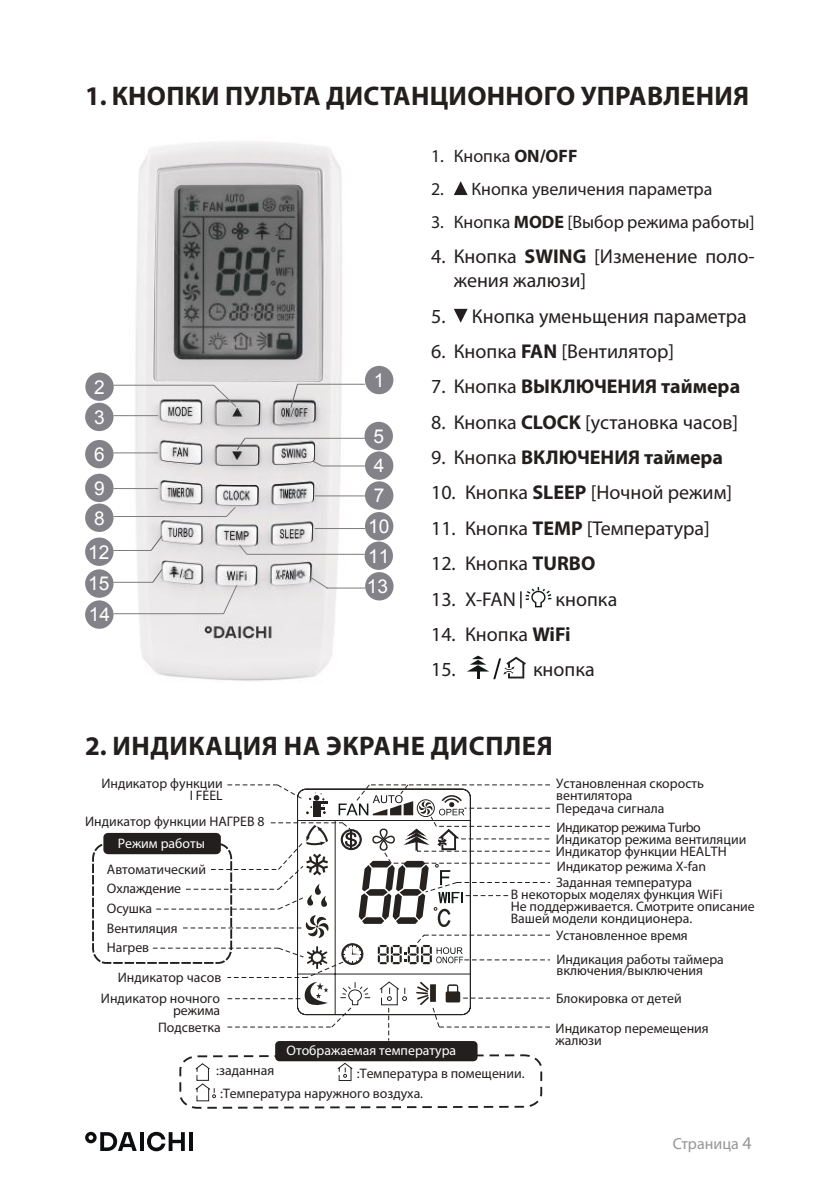
<style>
.page{position:relative;width:840px;height:1191px;background:#fff}
.page>*{position:absolute;margin:0;border:0;box-sizing:border-box;transform-origin:0 0}
.t1{font:700 27px "Myriad Pro";letter-spacing:.01em;color:#241f1f}
.t2{font:20px/24px "Myriad Pro";color:#241f1f}
.t3{font:700 20px "Myriad Pro";color:#241f1f}
.t4{font:19.2px/30.4px "Arial";color:#fff}
.t5{font:18px "Myriad Pro";color:#241f1f}
.t6{font:16px "Myriad Pro";color:#969698}
.t7{font:13.8px/11.8px "Myriad Pro";color:#241f1f}
.t8{font:13.8px/19px "Myriad Pro";letter-spacing:-.03em;color:#241f1f}
.t9{font:13.8px "Myriad Pro";color:#fff}
.s1{font-weight:700}
.s2{font-weight:400}
.s3{font-size:18px}
</style>
<div class="page">
<hr style="left:140px;top:1132px;width:3px;height:19px;background:#0c0d10">
<hr style="left:189px;top:1132px;width:4px;height:19px;background:#0c0d10">
<svg style="left:147px;top:1131px;width:38px;height:20px"></svg>
<svg style="left:85px;top:1131px;width:52px;height:20px"></svg>
<img style="left:98px;top:141px;width:269px;height:540px">
<div style="left:85px;top:600px;width:28px;height:29px;background:#828288;border-radius:50%"></div>
<div style="left:85px;top:403px;width:28px;height:28px;background:#828288;border-radius:50%"></div>
<div style="left:365px;top:366px;width:28px;height:28px;background:#828288;border-radius:50%"></div>
<div style="left:365px;top:572px;width:28px;height:28px;background:#828288;border-radius:50%"></div>
<div style="left:85px;top:372px;width:29px;height:29px;background:#828288;border-radius:50%"></div>
<div style="left:85px;top:440px;width:28px;height:28px;background:#828288;border-radius:50%"></div>
<div style="left:85px;top:474px;width:28px;height:28px;background:#828288;border-radius:50%"></div>
<div style="left:85px;top:503px;width:28px;height:29px;background:#828288;border-radius:50%"></div>
<div style="left:85px;top:537px;width:28px;height:29px;background:#828288;border-radius:50%"></div>
<div style="left:85px;top:569px;width:28px;height:29px;background:#828288;border-radius:50%"></div>
<svg style="left:112px;top:383px;width:254px;height:232px"></svg>
<div style="left:365px;top:451px;width:28px;height:29px;background:#828288;border-radius:50%"></div>
<div style="left:365px;top:481px;width:28px;height:29px;background:#828288;border-radius:50%"></div>
<div style="left:365px;top:512px;width:28px;height:28px;background:#828288;border-radius:50%"></div>
<svg style="left:289px;top:383px;width:9px;height:26px"></svg>
<div style="left:364px;top:422px;width:29px;height:28px;background:#828288;border-radius:50%"></div>
<div style="left:364px;top:541px;width:29px;height:29px;background:#828288;border-radius:50%"></div>
<svg style="left:150px;top:437px;width:216px;height:152px"></svg>
<svg style="left:454px;top:181px;width:13px;height:14px"></svg>
<svg style="left:454px;top:309px;width:13px;height:14px"></svg>
<svg style="left:520px;top:587px;width:32px;height:21px"></svg>
<svg style="left:467px;top:655px;width:58px;height:24px"></svg>
<svg style="left:92px;top:844px;width:60px;height:120px"></svg>
<div style="left:103px;top:833px;width:118px;height:21px;background:#241f1f;border-radius:5px"></div>
<svg style="left:179px;top:1053px;width:364px;height:55px"></svg>
<div style="left:275px;top:1041px;width:202px;height:20px;background:#241f1f;border-radius:4px"></div>
<svg style="left:152px;top:784px;width:398px;height:257px"></svg>
<svg style="left:297px;top:788px;width:252px;height:227px"></svg>
<h1 class="t1" style="left:85px;top:79px;width:665px">1. КНОПКИ ПУЛЬТА ДИСТАНЦИОННОГО УПРАВЛЕНИЯ</h1>
<h3 class="t4" style="left:94px;top:372px;width:12px">2</h3>
<h3 class="t4" style="left:94px;top:402px;width:12px">3</h3>
<h3 class="t4" style="left:94px;top:437px;width:12px;line-height:33.8px">6<br>9</h3>
<h3 class="t4" style="left:88px;top:501px;width:23px;line-height:34px">8<br>12</h3>
<h3 class="t4" style="left:88px;top:568px;width:23px">15</h3>
<h3 class="t4" style="left:89px;top:599px;width:23px">14</h3>
<h3 class="t4" style="left:373px;top:365px;width:12px">1</h3>
<h3 class="t4" style="left:373px;top:421px;width:12px">5</h3>
<h3 class="t4" style="left:368px;top:451px;width:23px">4<br>7<br>10</h3>
<h3 class="t4" style="left:368px;top:541px;width:23px">11</h3>
<h3 class="t4" style="left:366px;top:571px;width:23px">13</h3>
<h3 class="t5" style="left:431px;top:145px;width:148px">1. Кнопка <span class="s1">ON/OFF</span></h3>
<h3 class="t5" style="left:431px;top:178px;width:283px">2. Кнопка увеличения параметра</h3>
<h3 class="t5" style="left:431px;top:211px;width:325px">3. Кнопка <span class="s1">MODE</span> [Выбор режима работы]</h3>
<h2 class="t2" style="left:453px;top:244px;width:302px;text-indent:-23px">4. Кнопка <span class="s1">SWING</span> [Изменение поло&shy;жения жалюзи]</h2>
<h2 class="t2" style="left:431px;top:304px;width:317px">5. Кнопка уменьщения параметра</h2>
<h2 class="t2" style="left:431px;top:339px;width:244px">6. Кнопка <span class="s1">FAN</span> [Вентилятор]</h2>
<h2 class="t3" style="left:431px;top:373px;width:310px"><span class="s2">7. Кнопка</span> ВЫКЛЮЧЕНИЯ таймера</h2>
<h2 class="t2" style="left:431px;top:410px;width:308px">8. Кнопка <span class="s1">CLOCK</span> [установка часов]</h2>
<h2 class="t3" style="left:431px;top:444px;width:293px"><span class="s2">9. Кнопка</span> ВКЛЮЧЕНИЯ таймера</h2>
<h2 class="t2" style="left:431px;top:480px;width:302px">10. Кнопка <span class="s1">SLEEP</span> [Ночной режим]</h2>
<h2 class="t2" style="left:431px;top:516px;width:280px">11. Кнопка <span class="s1">TEMP</span> [Температура]</h2>
<h2 class="t2" style="left:431px;top:551px;width:166px">12. Кнопка <span class="s1">TURBO</span></h2>
<h2 class="t2" style="left:431px;top:586px;width:86px">13. X-FAN</h2>
<h2 class="t2" style="left:555px;top:586px;width:63px">кнопка</h2>
<h2 class="t2" style="left:431px;top:616px;width:141px;line-height:35.4px">14. Кнопка <span class="s1">WiFi<br></span>15.</h2>
<h2 class="t2" style="left:532px;top:657px;width:63px">кнопка</h2>
<h1 class="t1" style="left:85px;top:728px;width:469px">2. ИНДИКАЦИЯ НА ЭКРАНЕ ДИСПЛЕЯ</h1>
<p class="t7" style="left:101px;top:777px;width:123px;text-align:right">Индикатор функции<br>I FEEL</p>
<p class="t7" style="left:85px;top:815px;width:181px">Индикатор функции НАГРЕВ 8</p>
<p class="t9" style="left:118px;top:835px;width:89px">Режим работы</p>
<p class="t7" style="left:556px;top:777px;width:149px">Установленная скорость вентилятора</p>
<p class="t8" style="left:556px;top:798px;width:146px">Передача сигнала<br>Индикатор режима Turbo</p>
<p class="t7" style="left:555px;top:832px;width:192px;line-height:12.4px">Индикатор режима вентиляции<br>Индикатор функции HEALTH</p>
<p class="t7" style="left:556px;top:858px;width:151px;line-height:16.2px">Индикатор режима X-fan<br>Заданная температура</p>
<p class="t7" style="left:107px;top:863px;width:100px">Автоматический</p>
<p class="t7" style="left:107px;top:882px;width:76px">Охлаждение</p>
<p class="t7" style="left:510px;top:888px;width:245px">В некоторых моделях функция WiFi<br>Не поддерживается. Смотрите описание<br>Вашей модели кондиционера.</p>
<p class="t7" style="left:107px;top:902px;width:47px">Осушка</p>
<p class="t7" style="left:107px;top:921px;width:72px">Вентиляция</p>
<p class="t7" style="left:555px;top:924px;width:169px;line-height:23.2px">Установленное время<br>Индикация работы таймера</p>
<p class="t7" style="left:555px;top:957px;width:148px;line-height:27.2px">включения/выключения<br>Блокировка от детей</p>
<p class="t7" style="left:555px;top:1022px;width:155px">Индикатор перемещения жалюзи</p>
<p class="t7" style="left:107px;top:941px;width:44px">Нагрев</p>
<p class="t7" style="left:101px;top:966px;width:122px;line-height:21px;text-align:right">Индикатор часов<br>Индикатор ночного</p>
<p class="t7" style="left:173px;top:1004px;width:49px">режима</p>
<p class="t7" style="left:158px;top:1021px;width:64px">Подсветка</p>
<p class="t9" style="left:286px;top:1042px;width:171px">Отображаемая температура</p>
<p class="t7" style="left:357px;top:1067px;width:169px">:Температура в помещении.</p>
<p class="t7" style="left:216px;top:1059px;width:208px;line-height:22.6px">:заданная<br>:Температура наружного воздуха.</p>
<p class="t6" style="left:672px;top:1134px;width:80px">Страница <span class="s3">4</span></p>
</div>
